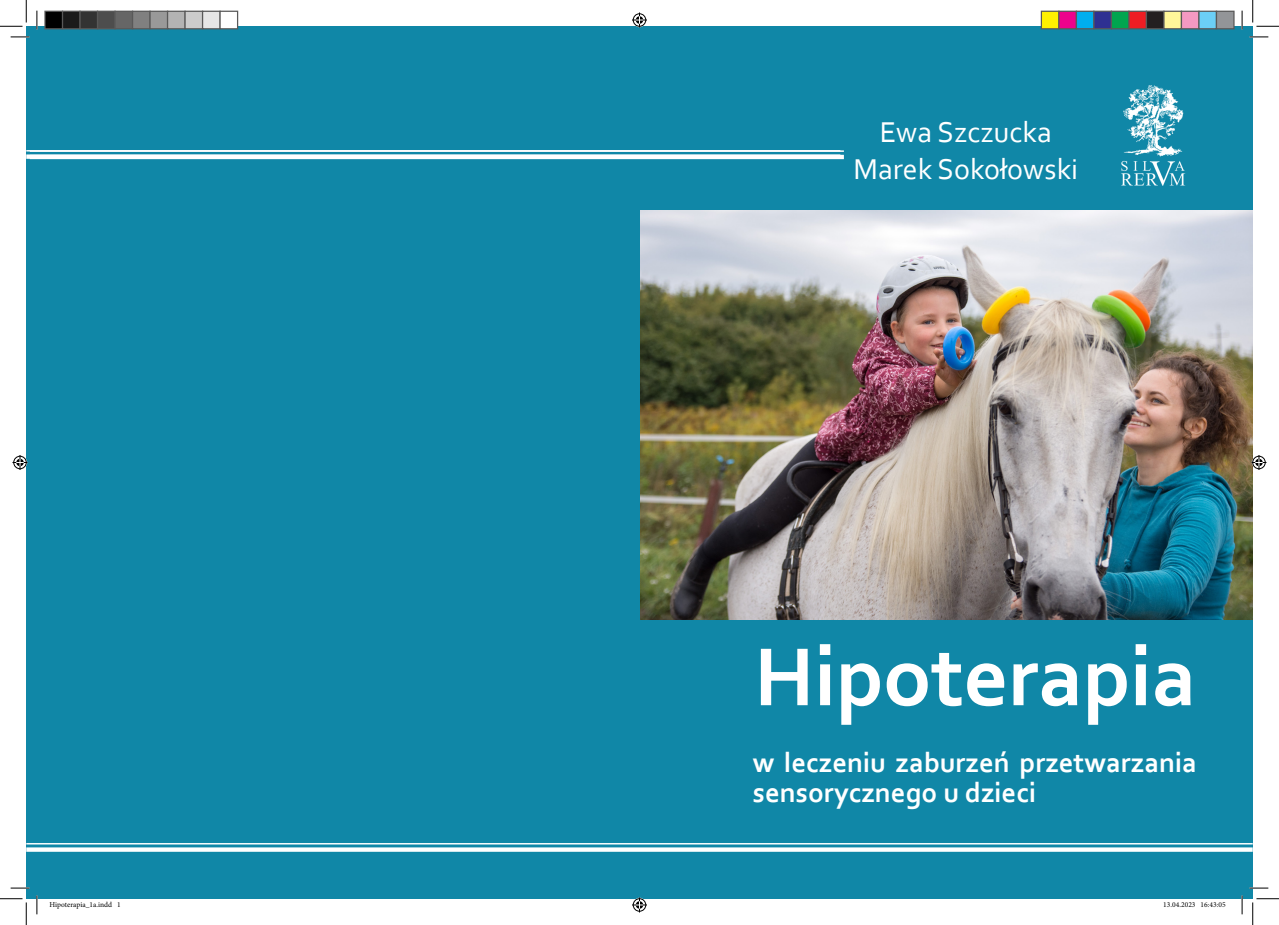
<style>
.page{position:relative;width:1279px;height:925px;background:#fff}
.page>*{position:absolute;margin:0;border:0;box-sizing:border-box;transform-origin:0 0}
.t1{font:700 86.25px "Corbel";color:#fff}
.t2{font:30px "Corbel";color:#fff}
.t3{font:700 28.75px/30px "Corbel";color:#fff}
.t4{font:7.5px "Minion Pro";color:#000}
</style>
<div class="page">
<div style="left:26px;top:26px;width:1226px;height:872px;background:#1087a7"></div>
<img style="left:640px;top:211px;width:612px;height:407px">
<hr style="left:26px;top:150px;width:814px;height:1px;background:#fff">
<div style="left:26px;top:154px;width:814px;height:5px;background:#fff"></div>
<hr style="left:30px;top:150px;width:814px;height:2px;background:#fff">
<hr style="left:30px;top:155px;width:814px;height:4px;background:#fff">
<hr style="left:26px;top:842px;width:1226px;height:2px;background:#fff">
<svg style="left:26px;top:847px;width:1226px;height:4px;background:#e5f2f5"></svg>
<img style="left:1121px;top:85px;width:65px;height:101px">
<svg style="left:11px;top:36px;width:18px;height:2px"></svg>
<svg style="left:1249px;top:36px;width:19px;height:2px"></svg>
<svg style="left:11px;top:887px;width:18px;height:1px"></svg>
<svg style="left:1249px;top:886px;width:19px;height:2px"></svg>
<svg style="left:36px;top:11px;width:2px;height:18px"></svg>
<svg style="left:36px;top:895px;width:2px;height:19px"></svg>
<svg style="left:1241px;top:11px;width:1px;height:18px"></svg>
<svg style="left:1241px;top:895px;width:1px;height:19px"></svg>
<svg style="left:0;top:0;width:27px;height:27px"></svg>
<svg style="left:0;top:898px;width:27px;height:26px"></svg>
<svg style="left:1252px;top:0;width:26px;height:27px"></svg>
<svg style="left:1252px;top:898px;width:26px;height:26px"></svg>
<svg style="left:632px;top:13px;width:15px;height:15px"></svg>
<svg style="left:632px;top:897px;width:15px;height:15px"></svg>
<svg style="left:13px;top:455px;width:15px;height:15px"></svg>
<svg style="left:1251px;top:455px;width:15px;height:15px"></svg>
<div style="left:45px;top:11px;width:18px;height:18px;background:#000"></div>
<div style="left:44px;top:11px;width:19px;height:18px;border:1px solid #595959"></div>
<div style="left:63px;top:11px;width:17px;height:18px;background:#1a1a1a"></div>
<div style="left:62px;top:11px;width:19px;height:18px;border:1px solid #595959"></div>
<div style="left:80px;top:11px;width:18px;height:18px;background:#333"></div>
<div style="left:79px;top:11px;width:19px;height:18px;border:1px solid #595959"></div>
<div style="left:98px;top:11px;width:17px;height:18px;background:#4d4d4d"></div>
<div style="left:97px;top:11px;width:19px;height:18px;border:1px solid #595959"></div>
<div style="left:115px;top:11px;width:18px;height:18px;background:#666"></div>
<div style="left:114px;top:11px;width:19px;height:18px;border:1px solid #595959"></div>
<div style="left:133px;top:11px;width:17px;height:18px;background:#808080"></div>
<div style="left:132px;top:11px;width:19px;height:18px;border:1px solid #595959"></div>
<div style="left:150px;top:11px;width:18px;height:18px;background:#999"></div>
<div style="left:149px;top:11px;width:19px;height:18px;border:1px solid #595959"></div>
<div style="left:168px;top:11px;width:17px;height:18px;background:#b3b3b3"></div>
<div style="left:167px;top:11px;width:19px;height:18px;border:1px solid #595959"></div>
<div style="left:185px;top:11px;width:18px;height:18px;background:#ccc"></div>
<div style="left:184px;top:11px;width:19px;height:18px;border:1px solid #595959"></div>
<div style="left:203px;top:11px;width:17px;height:18px;background:#e6e6e6"></div>
<div style="left:202px;top:11px;width:19px;height:18px;border:1px solid #595959"></div>
<div style="left:220px;top:11px;width:18px;height:18px;background:#fff"></div>
<div style="left:219px;top:11px;width:19px;height:18px;border:1px solid #595959"></div>
<div style="left:1041px;top:11px;width:17px;height:18px;background:#fff101"></div>
<div style="left:1040px;top:11px;width:19px;height:18px;border:1px solid #595959"></div>
<div style="left:1058px;top:11px;width:18px;height:18px;background:#ed028c"></div>
<div style="left:1058px;top:11px;width:19px;height:18px;border:1px solid #595959"></div>
<div style="left:1076px;top:11px;width:17px;height:18px;background:#00aeef"></div>
<div style="left:1075px;top:11px;width:19px;height:18px;border:1px solid #595959"></div>
<div style="left:1093px;top:11px;width:18px;height:18px;background:#2e3092"></div>
<div style="left:1093px;top:11px;width:19px;height:18px;border:1px solid #595959"></div>
<div style="left:1111px;top:11px;width:17px;height:18px;background:#00a54f"></div>
<div style="left:1110px;top:11px;width:19px;height:18px;border:1px solid #595959"></div>
<div style="left:1128px;top:11px;width:18px;height:18px;background:#ee1d23"></div>
<div style="left:1128px;top:11px;width:19px;height:18px;border:1px solid #595959"></div>
<div style="left:1146px;top:11px;width:17px;height:18px;background:#231f20"></div>
<div style="left:1145px;top:11px;width:19px;height:18px;border:1px solid #595959"></div>
<div style="left:1163px;top:11px;width:18px;height:18px;background:#fff79a"></div>
<div style="left:1163px;top:11px;width:19px;height:18px;border:1px solid #595959"></div>
<div style="left:1181px;top:11px;width:17px;height:18px;background:#f499c2"></div>
<div style="left:1180px;top:11px;width:19px;height:18px;border:1px solid #595959"></div>
<div style="left:1198px;top:11px;width:18px;height:18px;background:#6bcff6"></div>
<div style="left:1198px;top:11px;width:19px;height:18px;border:1px solid #595959"></div>
<div style="left:1216px;top:11px;width:17px;height:18px;background:#939598"></div>
<div style="left:1215px;top:11px;width:19px;height:18px;border:1px solid #595959"></div>
<p class="t2" style="left:879px;top:114px;width:174px">Ewa Szczucka</p>
<p class="t2" style="left:853px;top:150px;width:226px">Marek Sokołowski</p>
<p class="t1" style="left:754px;top:622px;width:443px">Hipoterapia</p>
<p class="t3" style="left:753px;top:746px;width:446px">w leczeniu zaburzeń przetwarzania sensorycznego u dzieci</p>
<p class="t4" style="left:49px;top:899px;width:73px">Hipoterapia_1a.indd 1</p>
<p class="t4" style="left:1163px;top:899px;width:64px">13.04.2023 16:43:05</p>
</div>
